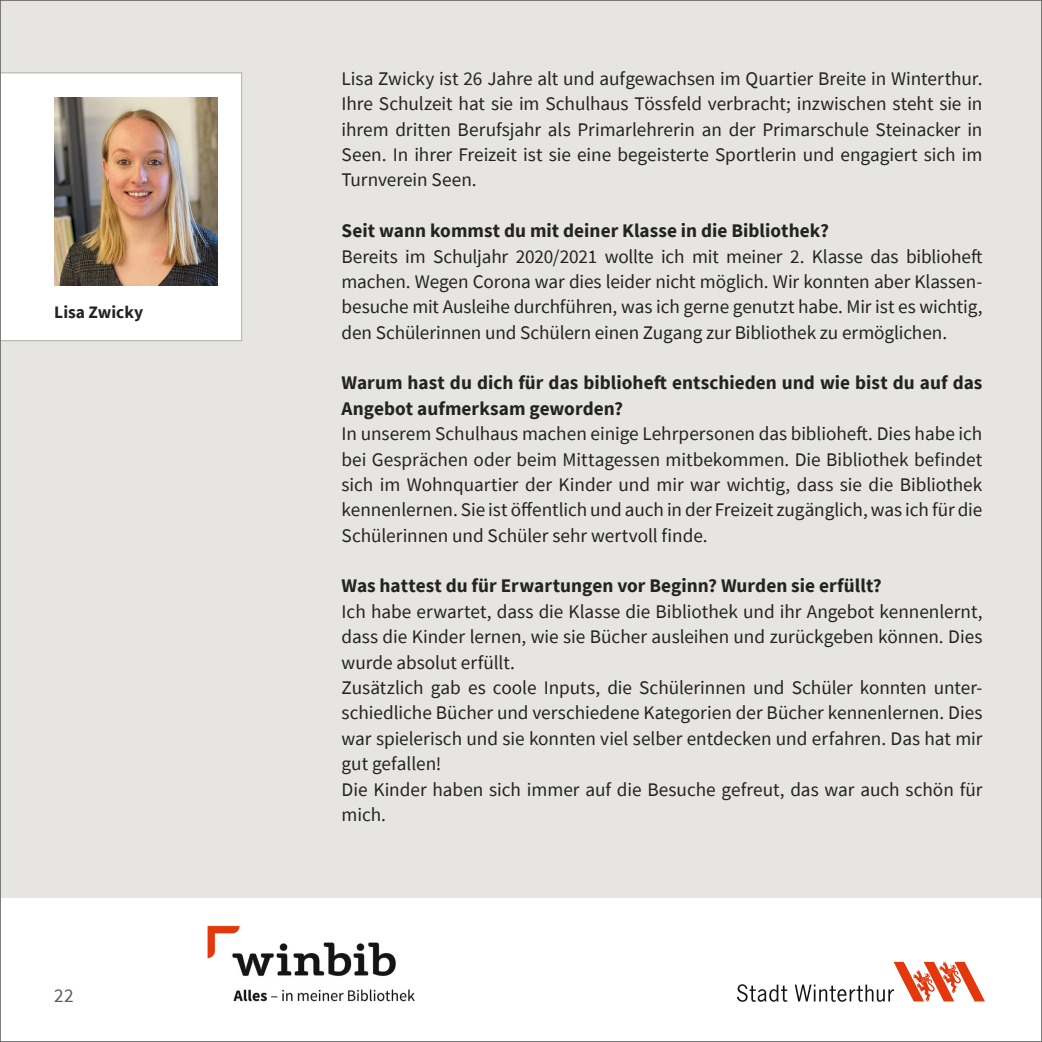
<style>
.page{position:relative;width:1042px;height:1042px;background:#fff}
.page>*{position:absolute;margin:0;border:0;box-sizing:border-box;transform-origin:0 0}
.t1{font:19.25px/25.4px "Source Sans Pro";letter-spacing:-.005em;color:#222322;text-align:justify}
.t2{font:700 19.25px/25.4px "Source Sans Pro";color:#222322}
.t3{font:19.25px "Source Sans Pro";color:#5a5a5a}
.t4{font:700 17.5px "Source Sans Pro";color:#222322}
</style>
<div class="page">
<div style="left:0;top:0;width:1042px;height:897px;background:#e6e5e1"></div>
<img style="left:207px;top:925px;width:208px;height:77px">
<svg style="left:737px;top:962px;width:248px;height:40px"></svg>
<div style="left:2px;top:72px;width:240px;height:269px;background:#fff"></div>
<img style="left:54px;top:98px;width:163px;height:187px">
<p class="t4" style="left:54px;top:301px;width:90px">Lisa Zwicky</p>
<p class="t3" style="left:54px;top:983px;width:21px">22</p>
<p class="t1" style="left:341px;top:66px;width:642px">Lisa Zwicky ist 26 Jahre alt und aufgewachsen im Quartier Breite in Winterthur.<br>Ihre Schulzeit hat sie im Schulhaus Tössfeld verbracht; inzwischen steht sie in ihrem dritten Berufsjahr als Primarlehrerin an der Primarschule Steinacker in Seen. In ihrer Freizeit ist sie eine begeisterte Sportlerin und engagiert sich im Turnverein Seen.</p>
<p class="t2" style="left:341px;top:218px;width:489px">Seit wann kommst du mit deiner Klasse in die Bibliothek?</p>
<p class="t1" style="left:341px;top:243px;width:642px">Bereits im Schuljahr 2020/2021 wollte ich mit meiner 2. Klasse das biblioheft machen. Wegen Corona war dies leider nicht möglich. Wir konnten aber Klassen&shy;besuche mit Ausleihe durchführen, was ich gerne genutzt habe. Mir ist es wichtig, den Schülerinnen und Schülern einen Zugang zur Bibliothek zu ermöglichen.</p>
<p class="t2" style="left:341px;top:370px;width:642px">Warum hast du dich für das biblioheft entschieden und wie bist du auf das<br>Angebot aufmerksam geworden?</p>
<p class="t1" style="left:341px;top:421px;width:642px">In unserem Schulhaus machen einige Lehrpersonen das biblioheft. Dies habe ich bei Gesprächen oder beim Mittagessen mitbekommen. Die Bibliothek befindet sich im Wohnquartier der Kinder und mir war wichtig, dass sie die Bibliothek kennenlernen. Sie ist öffentlich und auch in der Freizeit zugänglich, was ich für die Schülerinnen und Schüler sehr wertvoll finde.</p>
<p class="t2" style="left:341px;top:573px;width:542px">Was hattest du für Erwartungen vor Beginn? Wurden sie erfüllt?</p>
<p class="t1" style="left:341px;top:599px;width:642px;text-align:left">Ich habe erwartet, dass die Klasse die Bibliothek und ihr Angebot kennenlernt, dass die Kinder lernen, wie sie Bücher ausleihen und zurückgeben können. Dies wurde absolut erfüllt.<br>Zusätzlich gab es coole Inputs, die Schülerinnen und Schüler konnten unter&shy;schiedliche Bücher und verschiedene Kategorien der Bücher kennenlernen. Dies war spielerisch und sie konnten viel selber entdecken und erfahren. Das hat mir gut gefallen!<br>Die Kinder haben sich immer auf die Besuche gefreut, das war auch schön für mich.</p>
</div>
